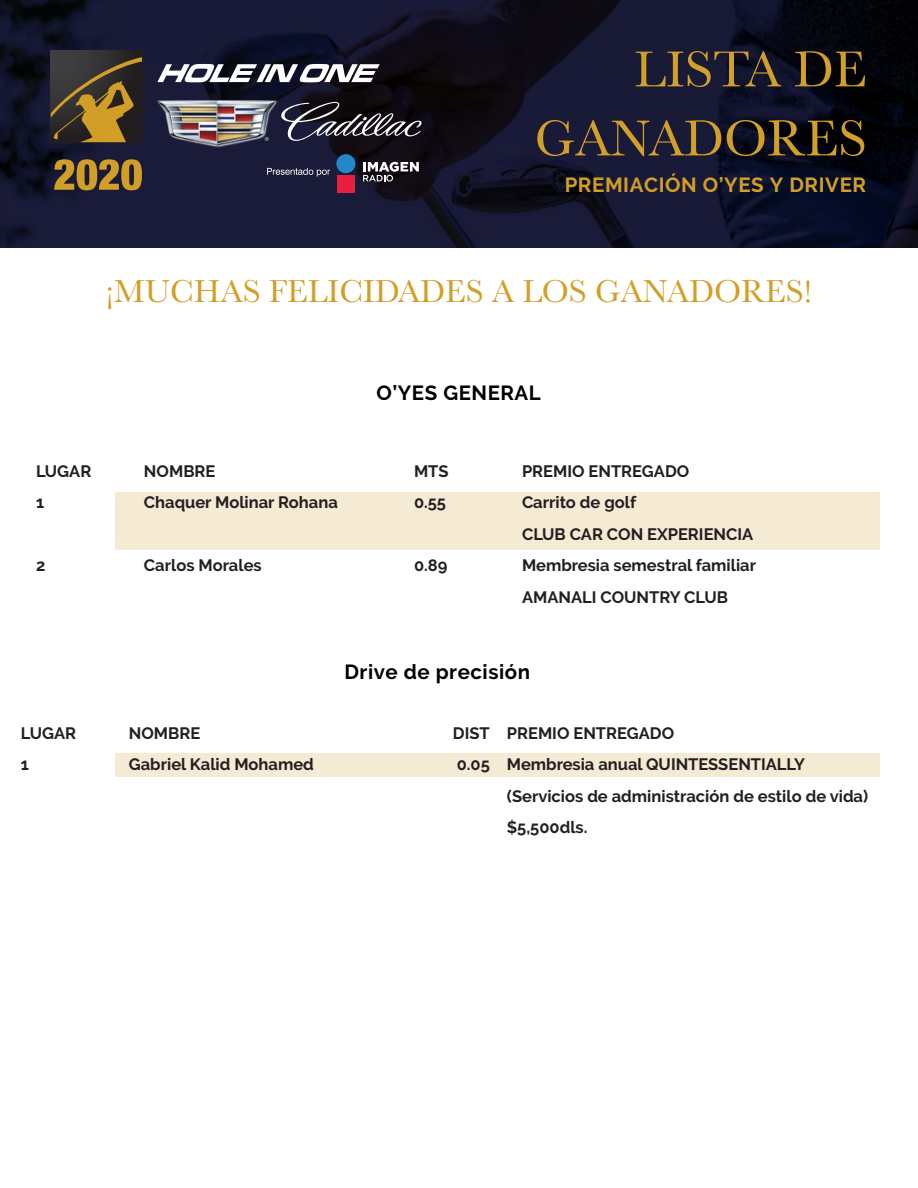
<style>
.page{position:relative;width:918px;height:1188px;background:#fff}
.page>*{position:absolute;margin:0;border:0;box-sizing:border-box;transform-origin:0 0}
.t1{font:52.5px/69px "Baskerville";color:#d2a028;text-align:right}
.t2{font:33px "Baskerville";color:#d2a028}
.t3{font:700 20.4px "Raleway";letter-spacing:.025em;color:#000001}
.t4{font:700 20.4px "Raleway";letter-spacing:.03em;color:#d19e28}
.t5{font:700 16.5px/31.5px "Raleway";color:#231f20}
</style>
<div class="page">
<div style="left:115px;top:753px;width:765px;height:24px;background:#f5ebd4"></div>
<div style="left:115px;top:492px;width:765px;height:58px;background:#f5ebd4"></div>
<svg style="left:0;top:0;width:918px;height:248px;background:#111227"></svg>
<svg style="left:157px;top:64px;width:223px;height:18px"></svg>
<div style="left:51px;top:51px;width:91px;height:91px;background:linear-gradient(to right,#454547,#231f20)"></div>
<svg style="left:51px;top:57px;width:91px;height:85px;background:#5e4d2b"></svg>
<img style="left:158px;top:146px;width:121px;height:1px">
<img style="left:156px;top:100px;width:123px;height:46px">
<svg style="left:281px;top:102px;width:141px;height:39px;background:#3c3942"></svg>
<svg style="left:265px;top:137px;width:4px;height:4px"></svg>
<svg style="left:267px;top:168px;width:63px;height:9px"></svg>
<svg style="left:363px;top:162px;width:56px;height:20px"></svg>
<div style="left:337px;top:175px;width:17px;height:17px;background:#e8203d"></div>
<div style="left:336px;top:154px;width:19px;height:19px;background:#2587c8;border-radius:50%"></div>
<svg style="left:54px;top:159px;width:88px;height:31px;background:#8d6d2d"></svg>
<h1 class="t1" style="left:535px;top:36px;width:334px">LISTA DE<br>GANADORES</h1>
<p class="t4" style="left:565px;top:173px;width:303px">PREMIACIÓN O’YES Y DRIVER</p>
<h2 class="t2" style="left:106px;top:270px;width:708px">¡MUCHAS FELICIDADES A LOS GANADORES!</h2>
<p class="t3" style="left:377px;top:381px;width:166px">O’YES GENERAL</p>
<p class="t5" style="left:36px;top:455px;width:57px">LUGAR</p>
<p class="t5" style="left:144px;top:455px;width:73px">NOMBRE</p>
<p class="t5" style="left:414px;top:455px;width:36px">MTS</p>
<p class="t5" style="left:522px;top:455px;width:169px">PREMIO ENTREGADO</p>
<p class="t5" style="left:36px;top:487px;width:10px">1</p>
<p class="t5" style="left:144px;top:487px;width:195px">Chaquer Molinar Rohana</p>
<p class="t5" style="left:414px;top:487px;width:34px">0.55</p>
<p class="t5" style="left:522px;top:487px;width:233px">Carrito de golf<br>CLUB CAR CON EXPERIENCIA</p>
<p class="t5" style="left:36px;top:550px;width:11px">2</p>
<p class="t5" style="left:144px;top:550px;width:119px">Carlos Morales</p>
<p class="t5" style="left:414px;top:550px;width:35px">0.89</p>
<p class="t5" style="left:522px;top:550px;width:236px">Membresia semestral familiar<br>AMANALI COUNTRY CLUB</p>
<p class="t3" style="left:344px;top:660px;width:187px">Drive de precisión</p>
<p class="t5" style="left:21px;top:717px;width:57px">LUGAR</p>
<p class="t5" style="left:129px;top:717px;width:73px">NOMBRE</p>
<p class="t5" style="left:453px;top:717px;width:223px">DIST PREMIO ENTREGADO</p>
<p class="t5" style="left:21px;top:749px;width:10px">1</p>
<p class="t5" style="left:129px;top:749px;width:187px">Gabriel Kalid Mohamed</p>
<p class="t5" style="left:507px;top:749px;width:363px;text-indent:-50px">0.05 Membresia anual QUINTESSENTIALLY (Servicios de administración de estilo de vida) $5,500dls.</p>
</div>
